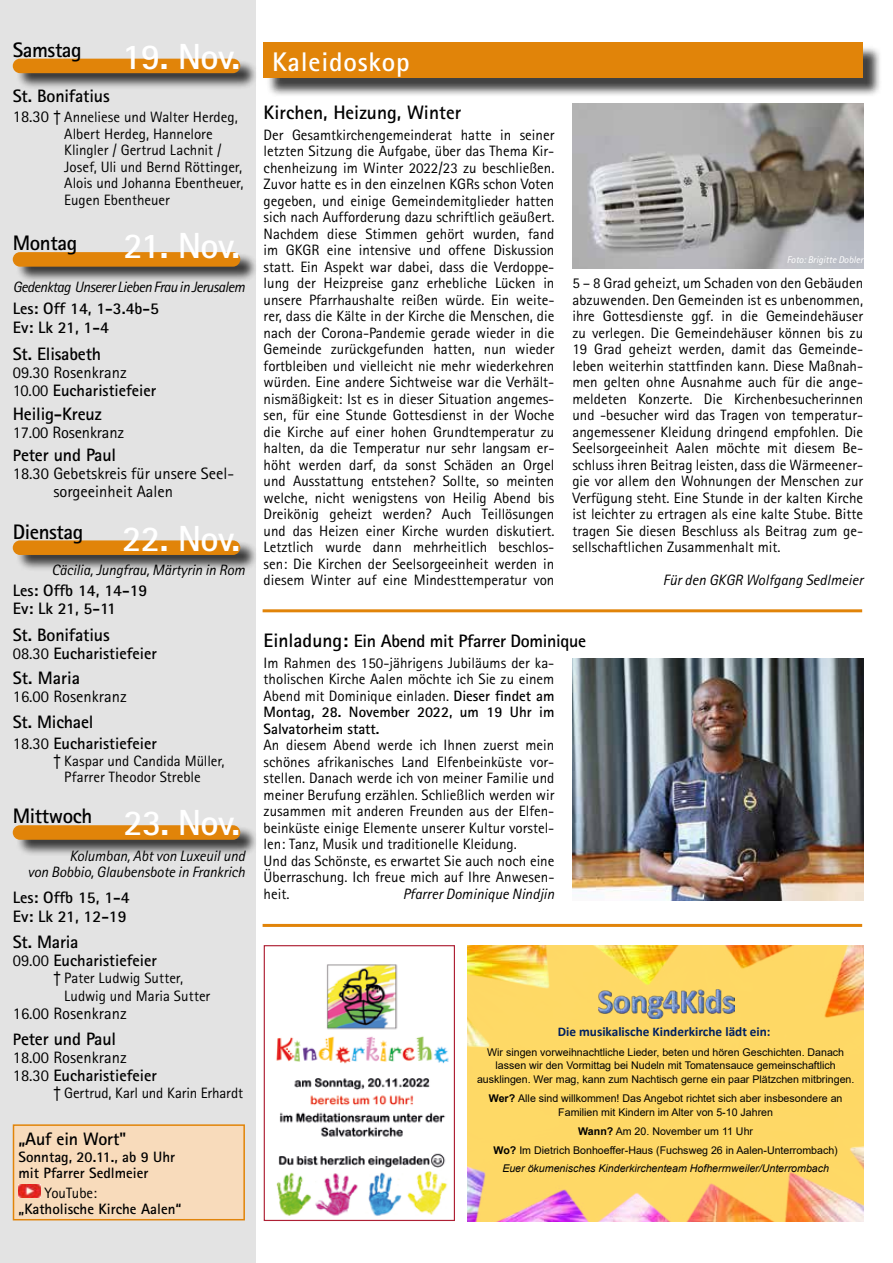
<style>
.page{position:relative;width:893px;height:1263px;background:#fff}
.page>*{position:absolute;margin:0;border:0;box-sizing:border-box;transform-origin:0 0}
.t1{font:700 36.3px "Rotis Sans Serif";color:#fff}
.t2{font:700 27px "Rotis Sans Serif";letter-spacing:.03em;color:#fff}
.t3{font:700 21px "Rotis Sans Serif";letter-spacing:-.02em;color:#000}
.t4{font:700 19.5px "Rotis Sans Serif";color:#000}
.t5{font:700 18px "Rotis Sans Serif";letter-spacing:-.01em;color:#000}
.t6{font:16.5px/18px "Rotis Sans Serif";color:#000}
.t7{font:700 16.5px/19.2px "Rotis Sans Serif";color:#000}
.t8{font:15px/16.5px "Rotis Sans Serif";color:#000}
.t9{font:italic 15px/15.8px "Rotis Sans Serif";letter-spacing:-.01em;color:#000;text-align:right}
.t10{font:700 15px/16.5px "Rotis Sans Serif";color:#000}
.t11{font:italic 15px "Rotis Sans Serif";letter-spacing:-.04em;color:#000}
.t12{font:700 13.2px "Calibri";color:#002060}
.t13{font:10.65px/13.6px "Arial";color:#000;text-align:center}
.t14{font:italic 9.75px "Rotis Sans Serif";color:#fff}
.s1{font-size:36.3px;color:#fff}
.s2{font-size:16.5px}
.s3{font-family:"Arial Narrow";font-size:16.5px}
.s4{font-weight:700}
.s5{font-weight:400}
.s6{font-size:19.5px}
.s7{font-style:italic}
</style>
<div class="page">
<hr style="left:263px;top:609px;width:599px;height:3px;background:#e18409">
<div style="left:0;top:0;width:255px;height:1263px;background:#e3e3e3"></div>
<div style="left:16px;top:252px;width:243px;height:31px;background:#000;opacity:.75"></div>
<div style="left:13px;top:252px;width:227px;height:15px;background:#e18409;border-radius:7px"></div>
<div style="left:16px;top:541px;width:243px;height:30px;background:#000;opacity:.75"></div>
<div style="left:13px;top:540px;width:227px;height:15px;background:#e18409;border-radius:7px"></div>
<div style="left:16px;top:825px;width:243px;height:31px;background:#000;opacity:.75"></div>
<div style="left:13px;top:825px;width:227px;height:15px;background:#e18409;border-radius:7px"></div>
<div style="left:266px;top:45px;width:616px;height:52px;background:#000;opacity:.75"></div>
<div style="left:264px;top:43px;width:599px;height:35px;background:#e18409"></div>
<div style="left:16px;top:59px;width:243px;height:31px;background:#000;opacity:.75"></div>
<div style="left:13px;top:59px;width:227px;height:14px;background:#e18409;border-radius:7px"></div>
<div style="left:14px;top:1125px;width:230px;height:95px;background:#f8dbbb"></div>
<img style="left:19px;top:1185px;width:22px;height:12px">
<div style="left:13px;top:1124px;width:232px;height:96px;border:2px solid #e18409"></div>
<img style="left:572px;top:104px;width:291px;height:164px">
<hr style="left:263px;top:924px;width:599px;height:3px;background:#e18409">
<img style="left:468px;top:945px;width:395px;height:276px">
<img style="left:599px;top:990px;width:135px;height:29px">
<img style="left:572px;top:659px;width:291px;height:241px">
<img style="left:276px;top:964px;width:173px;height:252px">
<div style="left:264px;top:945px;width:191px;height:276px;border:1px solid #ae2034"></div>
<h3 class="t3" style="left:13px;top:36px;width:229px">Samstag <span class="s1">19. Nov.</span></h3>
<p class="t5" style="left:13px;top:84px;width:99px">St. Bonifatius</p>
<p class="t8" style="left:64px;top:109px;width:181px;text-indent:-51px"><span class="s2">18.30</span> <span class="s3">†</span> Anneliese und Walter Herdeg,<br>Albert Herdeg, Hannelore<br>Klingler / Gertrud Lachnit /<br>Josef, Uli und Bernd Röttinger,<br>Alois und Johanna Ebentheuer,<br>Eugen Ebentheuer</p>
<h3 class="t3" style="left:13px;top:230px;width:66px">Montag</h3>
<h1 class="t1" style="left:123px;top:222px;width:118px">21. Nov.</h1>
<p class="t11" style="left:13px;top:278px;width:234px">Gedenktag Unserer Lieben Frau in Jerusalem</p>
<p class="t7" style="left:13px;top:298px;width:148px">Les: Off 14, 1-3.4b-5<br>Ev: Lk 21, 1-4</p>
<p class="t5" style="left:13px;top:342px;width:90px">St. Elisabeth</p>
<p class="t6" style="left:13px;top:363px;width:145px">09.30 Rosenkranz<br>10.00 <span class="s4">Eucharistiefeier</span></p>
<p class="t5" style="left:13px;top:403px;width:91px">Heilig-Kreuz</p>
<p class="t6" style="left:13px;top:424px;width:113px">17.00 Rosenkranz</p>
<p class="t5" style="left:13px;top:443px;width:105px"><span class="s2">P</span>eter und Paul</p>
<p class="t6" style="left:53px;top:464px;width:182px;text-indent:-41px">18.30 Gebetskreis für unsere Seel&shy;sorgeeinheit Aalen</p>
<h3 class="t3" style="left:13px;top:518px;width:229px">Dienstag <span class="s1">22. Nov.</span></h3>
<p class="t9" style="left:52px;top:562px;width:195px">Cäcilia, Jungfrau, Märtyrin in Rom</p>
<p class="t7" style="left:13px;top:581px;width:136px;line-height:18px">Les: Offb 14, 14-19<br>Ev: Lk 21, 5-11</p>
<p class="t5" style="left:13px;top:623px;width:99px">St. Bonifatius</p>
<p class="t7" style="left:13px;top:643px;width:146px"><span class="s5">08.30</span> Eucharistiefeier</p>
<p class="t5" style="left:13px;top:666px;width:69px">St. Maria</p>
<p class="t6" style="left:13px;top:687px;width:115px">16.00 Rosenkranz</p>
<p class="t5" style="left:13px;top:711px;width:82px">St. Michael</p>
<p class="t7" style="left:13px;top:733px;width:146px"><span class="s5">18.30</span> Eucharistiefeier</p>
<p class="t8" style="left:64px;top:752px;width:162px;text-indent:-11px"><span class="s3">†</span> Kaspar und Candida Müller,<br>Pfarrer Theodor Streble</p>
<h3 class="t3" style="left:13px;top:803px;width:229px">Mittwoch <span class="s1">23. Nov.</span></h3>
<p class="t9" style="left:28px;top:848px;width:219px">Kolumban, Abt von Luxeuil und<br>von Bobbio, Glaubensbote in Frankrich</p>
<p class="t7" style="left:13px;top:887px;width:118px">Les: Offb 15, 1-4<br>Ev: Lk 21, 12-19</p>
<p class="t5" style="left:13px;top:931px;width:67px">St. Maria</p>
<p class="t7" style="left:13px;top:951px;width:146px"><span class="s5">09.00</span> Eucharistiefeier</p>
<p class="t8" style="left:64px;top:969px;width:148px;line-height:18px;text-indent:-11px"><span class="s3">†</span> Pater Ludwig Sutter,<br>Ludwig und Maria Sutter</p>
<p class="t6" style="left:13px;top:1004px;width:115px">16.00 Rosenkranz</p>
<p class="t5" style="left:13px;top:1028px;width:105px"><span class="s2">P</span>eter und Paul</p>
<p class="t6" style="left:13px;top:1049px;width:146px">18.00 Rosenkranz<br>18.30 <span class="s4">Eucharistiefeier</span></p>
<p class="t8" style="left:53px;top:1084px;width:191px"><span class="s3">†</span> Gertrud, Karl und Karin Erhardt</p>
<p class="t5" style="left:19px;top:1127px;width:109px">„Auf ein Wort"</p>
<p class="t10" style="left:19px;top:1148px;width:158px">Sonntag, 20.11., ab 9 Uhr mit Pfarrer Sedlmeier</p>
<p class="t8" style="left:44px;top:1184px;width:54px">YouTube:</p>
<p class="t10" style="left:19px;top:1200px;width:164px">„Katholische Kirche Aalen“</p>
<h2 class="t2" style="left:272px;top:45px;width:139px">Kaleidoskop</h2>
<h3 class="t4" style="left:264px;top:100px;width:199px">Kirchen, Heizung, Winter</h3>
<p class="t8" style="left:264px;top:126px;width:292px;text-align:justify">Der Gesamtkirchengemeinderat hatte in seiner letzten Sitzung die Aufgabe, über das Thema Kir&shy;chenheizung im Winter 2022/23 zu beschließen.<br>Zuvor hatte es in den einzelnen KGRs schon Voten gegeben, und einige Gemeindemitglieder hatten sich nach Aufforderung dazu schriftlich geäußert.<br>Nachdem diese Stimmen gehört wurden, fand im GKGR eine intensive und offene Diskussion statt. Ein Aspekt war dabei, dass die Verdoppe&shy;lung der Heizpreise ganz erhebliche Lücken in unsere Pfarrhaushalte reißen würde. Ein weite&shy;rer, dass die Kälte in der Kirche die Menschen, die nach der Corona-Pandemie gerade wieder in die Gemeinde zurückgefunden hatten, nun wieder fortbleiben und vielleicht nie mehr wiederkehren würden. Eine andere Sichtweise war die Verhält&shy;nismäßigkeit: Ist es in dieser Situation angemes&shy;sen, für eine Stunde Gottesdienst in der Woche die Kirche auf einer hohen Grundtemperatur zu halten, da die Temperatur nur sehr langsam er&shy;höht werden darf, da sonst Schäden an Orgel und Ausstattung entstehen? Sollte, so meinten welche, nicht wenigstens von Heilig Abend bis Dreikönig geheizt werden? Auch Teillösungen und das Heizen einer Kirche wurden diskutiert.<br>Letztlich wurde dann mehrheitlich beschlos&shy;sen: Die Kirchen der Seelsorgeeinheit werden in diesem Winter auf eine Mindesttemperatur von</p>
<p class="t14" style="left:787px;top:254px;width:78px">Foto: Brigitte Dobler</p>
<p class="t8" style="left:572px;top:275px;width:292px;text-align:justify">5 – 8 Grad geheizt, um Schaden von den Gebäuden abzuwenden. Den Gemeinden ist es unbenommen, ihre Gottesdienste ggf. in die Gemeindehäuser zu verlegen. Die Gemeindehäuser können bis zu 19 Grad geheizt werden, damit das Gemeinde&shy;leben weiterhin stattfinden kann. Diese Maßnah&shy;men gelten ohne Ausnahme auch für die ange&shy;meldeten Konzerte. Die Kirchenbesucherinnen und -besucher wird das Tragen von temperatur&shy;angemessener Kleidung dringend empfohlen. Die Seelsorgeeinheit Aalen möchte mit diesem Be&shy;schluss ihren Beitrag leisten, dass die Wärmeener&shy;gie vor allem den Wohnungen der Menschen zur Verfügung steht. Eine Stunde in der kalten Kirche ist leichter zu ertragen als eine kalte Stube. Bitte tragen Sie diesen Beschluss als Beitrag zum ge&shy;sellschaftlichen Zusammenhalt mit.</p>
<p class="t9" style="left:663px;top:572px;width:202px">Für den GKGR Wolfgang Sedlmeier</p>
<p class="t5" style="left:264px;top:629px;width:324px"><span class="s6">Einladung:</span> Ein Abend mit Pfarrer Dominique</p>
<p class="t8" style="left:264px;top:654px;width:292px;text-align:justify">Im Rahmen des 150-jährigens Jubiläums der ka&shy;tholischen Kirche Aalen möchte ich Sie zu einem Abend mit Dominique einladen. <span class="s4">Dieser findet am Montag, 28. November 2022, um 19 Uhr im Salvatorheim statt.</span></p>
<p class="t8" style="left:264px;top:737px;width:292px">An diesem Abend werde ich Ihnen zuerst mein schönes afrikanisches Land Elfenbeinküste vor&shy;stellen. Danach werde ich von meiner Familie und meiner Berufung erzählen. Schließlich werden wir zusammen mit anderen Freunden aus der Elfen&shy;beinküste einige Elemente unserer Kultur vorstel&shy;len: Tanz, Musik und traditionelle Kleidung.<br>Und das Schönste, es erwartet Sie auch noch eine Überraschung. Ich freue mich auf Ihre Anwesen&shy;heit.</p>
<p class="t9" style="left:403px;top:886px;width:153px">Pfarrer Dominique Nindjin</p>
<p class="t12" style="left:558px;top:1022px;width:214px">Die musikalische Kinderkirche lädt ein:</p>
<p class="t13" style="left:477px;top:1045px;width:379px">Wir singen vorweihnachtliche Lieder, beten und hören Geschichten. Danach lassen wir den Vormittag bei Nudeln mit Tomatensauce gemeinschaftlich ausklingen. Wer mag, kann zum Nachtisch gerne ein paar Plätzchen mitbringen.</p>
<p class="t13" style="left:489px;top:1091px;width:355px"><span class="s4">Wer?</span> Alle sind willkommen! Das Angebot richtet sich aber insbesondere an<br>Familien mit Kindern im Alter von 5-10 Jahren</p>
<p class="t13" style="left:494px;top:1121px;width:346px;line-height:18.9px"><span class="s4">Wann?</span> Am 20. November um 11 Uhr<br><span class="s4">Wo?</span> Im Dietrich Bonhoeffer-Haus (Fuchsweg 26 in Aalen-Unterrombach)<br><span class="s7">Euer ökumenisches Kinderkirchenteam Hofherrnweiler/Unterrombach</span></p>
</div>
